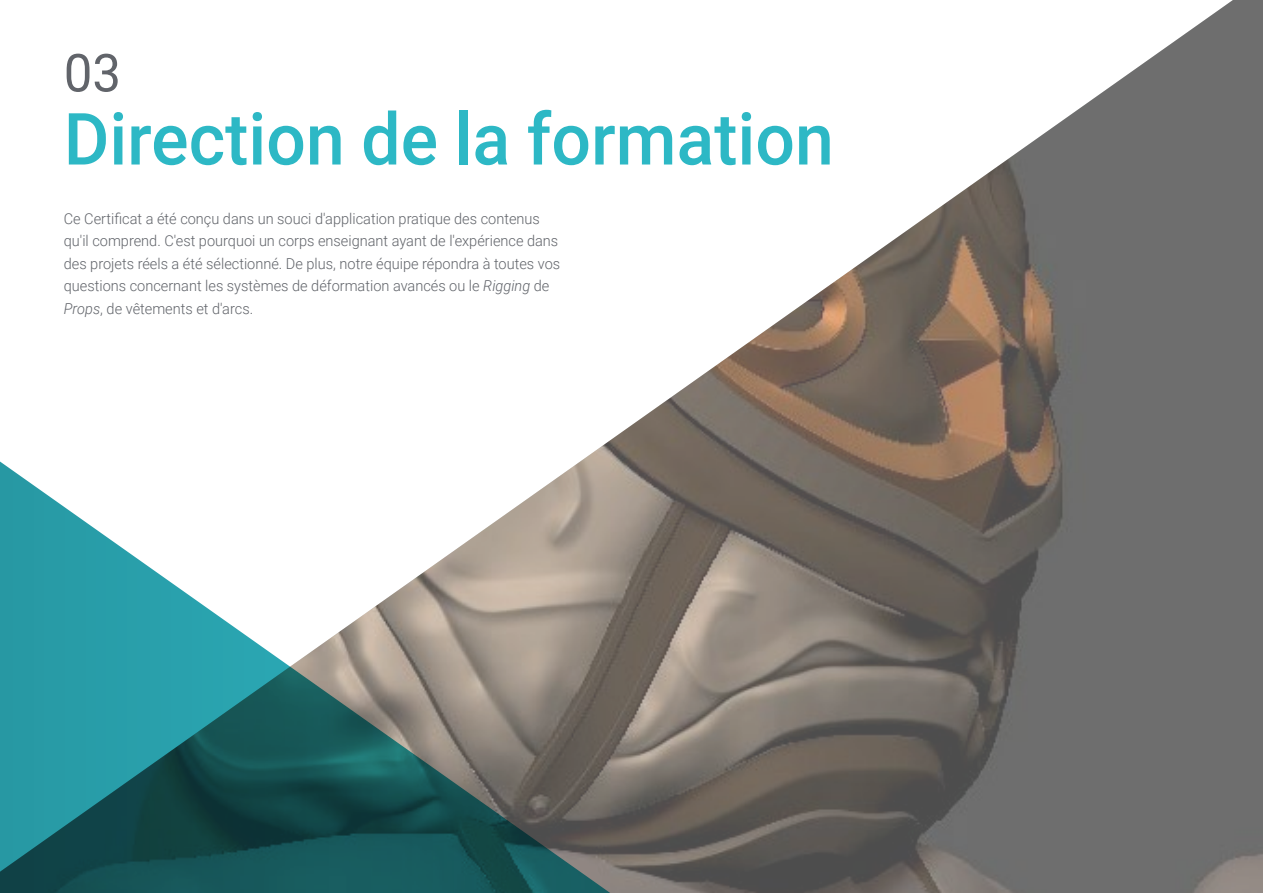
<style>
.page{position:relative;width:1263px;height:893px;background:#fff}
.page>*{position:absolute;margin:0;border:0;box-sizing:border-box;transform-origin:0 0}
.t1{font:500 72px "Roboto";color:#2db8c5}
.t2{font:52.5px "Roboto";color:#61646a}
.t3{font:300 15px/22.5px "Roboto";color:#61646a}
.s1{font-style:italic}
</style>
<div class="page">
<img style="left:602px;top:0;width:661px;height:893px">
<svg style="left:0;top:446px;width:640px;height:447px"></svg>
<h2 class="t2" style="left:64px;top:36px;width:59px">03</h2>
<h1 class="t1" style="left:64px;top:88px;width:771px">Direction de la formation</h1>
<p class="t3" style="left:64px;top:207px;width:498px">Ce Certificat a été conçu dans un souci d'application pratique des contenus qu'il comprend. C'est pourquoi un corps enseignant ayant de l'expérience dans des projets réels a été sélectionné. De plus, notre équipe répondra à toutes vos questions concernant les systèmes de déformation avancés ou le <span class="s1">Rigging</span> de <span class="s1">Props</span>, de vêtements et d'arcs.</p>
</div>
